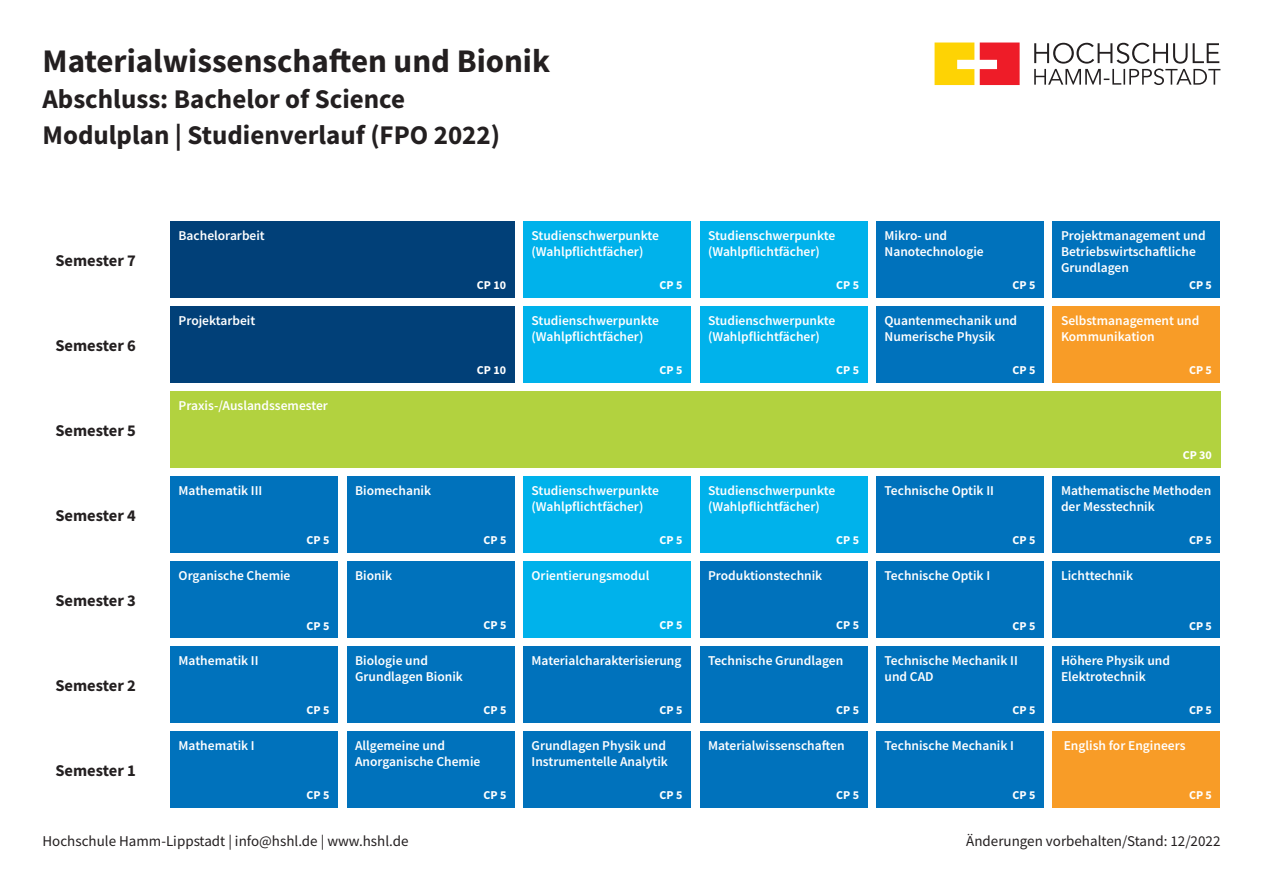
<style>
.page{position:relative;width:1263px;height:893px;background:#fff}
.page>*{position:absolute;margin:0;border:0;box-sizing:border-box;transform-origin:0 0}
.t1{font:700 33px "Source Sans Pro";color:#231f20}
.t2{font:700 27px/36px "Source Sans Pro";color:#231f20}
.t3{font:700 16.5px "Source Sans Pro";color:#231f20}
.t4{font:15px "Source Sans Pro";color:#231f20}
.t5{font:600 13.5px/16.2px "Source Sans Pro";color:#fff}
.t6{font:700 12px "Source Sans Pro";color:#fff}
</style>
<div class="page">
<div style="left:170px;top:391px;width:1050px;height:77px;background:#b2d23f"></div>
<div style="left:170px;top:476px;width:168px;height:77px;background:#0072bc"></div>
<div style="left:170px;top:562px;width:168px;height:76px;background:#0072bc"></div>
<div style="left:170px;top:646px;width:168px;height:77px;background:#0072bc"></div>
<div style="left:170px;top:731px;width:168px;height:77px;background:#0072bc"></div>
<div style="left:347px;top:476px;width:167px;height:77px;background:#0072bc"></div>
<div style="left:347px;top:561px;width:167px;height:77px;background:#0072bc"></div>
<div style="left:347px;top:646px;width:167px;height:77px;background:#0072bc"></div>
<div style="left:347px;top:731px;width:167px;height:77px;background:#0072bc"></div>
<div style="left:170px;top:221px;width:344px;height:77px;background:#014078"></div>
<div style="left:170px;top:306px;width:344px;height:77px;background:#014078"></div>
<div style="left:876px;top:221px;width:168px;height:77px;background:#0072bc"></div>
<div style="left:876px;top:306px;width:168px;height:77px;background:#0072bc"></div>
<div style="left:876px;top:476px;width:168px;height:77px;background:#0072bc"></div>
<div style="left:876px;top:561px;width:168px;height:77px;background:#0072bc"></div>
<div style="left:876px;top:646px;width:168px;height:77px;background:#0072bc"></div>
<div style="left:876px;top:731px;width:168px;height:77px;background:#0072bc"></div>
<div style="left:1052px;top:221px;width:168px;height:77px;background:#0072bc"></div>
<div style="left:1052px;top:306px;width:168px;height:77px;background:#f89c27"></div>
<div style="left:1052px;top:476px;width:168px;height:77px;background:#0072bc"></div>
<div style="left:1052px;top:561px;width:168px;height:77px;background:#0072bc"></div>
<div style="left:1052px;top:646px;width:168px;height:77px;background:#0072bc"></div>
<div style="left:1052px;top:731px;width:168px;height:77px;background:#f89c27"></div>
<div style="left:523px;top:221px;width:168px;height:77px;background:#00b2eb"></div>
<div style="left:523px;top:306px;width:168px;height:77px;background:#00b2eb"></div>
<div style="left:523px;top:476px;width:168px;height:77px;background:#00b2eb"></div>
<div style="left:523px;top:562px;width:168px;height:76px;background:#00b2eb"></div>
<div style="left:523px;top:646px;width:168px;height:77px;background:#0072bc"></div>
<div style="left:523px;top:731px;width:168px;height:77px;background:#0072bc"></div>
<div style="left:699px;top:221px;width:168px;height:77px;background:#00b2eb"></div>
<div style="left:699px;top:306px;width:168px;height:77px;background:#00b2eb"></div>
<div style="left:699px;top:476px;width:168px;height:77px;background:#00b2eb"></div>
<div style="left:699px;top:562px;width:168px;height:76px;background:#0072bc"></div>
<div style="left:699px;top:646px;width:168px;height:77px;background:#0072bc"></div>
<div style="left:699px;top:731px;width:168px;height:77px;background:#0072bc"></div>
<svg style="left:974px;top:43px;width:6px;height:42px"></svg>
<svg style="left:934px;top:43px;width:40px;height:42px"></svg>
<svg style="left:980px;top:43px;width:39px;height:42px"></svg>
<svg style="left:1034px;top:43px;width:186px;height:42px"></svg>
<h1 class="t1" style="left:43px;top:39px;width:509px">Materialwissenschaften und Bionik</h1>
<h2 class="t2" style="left:43px;top:81px;width:459px">Abschluss: Bachelor of Science<br>Modulplan | Studienverlauf (FPO 2022)</h2>
<p class="t3" style="left:55px;top:249px;width:82px">Semester 7</p>
<p class="t3" style="left:55px;top:334px;width:82px">Semester 6</p>
<p class="t3" style="left:55px;top:419px;width:82px">Semester 5</p>
<p class="t3" style="left:55px;top:504px;width:82px">Semester 4</p>
<p class="t3" style="left:55px;top:589px;width:82px">Semester 3</p>
<p class="t3" style="left:55px;top:674px;width:82px">Semester 2</p>
<p class="t3" style="left:55px;top:759px;width:82px">Semester 1</p>
<p class="t5" style="left:179px;top:227px;width:88px">Bachelorarbeit</p>
<p class="t5" style="left:531px;top:227px;width:129px">Studienschwerpunkte (Wahlpflichtfächer)</p>
<p class="t5" style="left:708px;top:227px;width:129px">Studienschwerpunkte (Wahlpflichtfächer)</p>
<p class="t5" style="left:884px;top:227px;width:101px">Mikro- und<br>Nanotechnologie</p>
<p class="t5" style="left:1061px;top:227px;width:146px">Projektmanagement und<br>Betriebswirtschaftliche<br>Grundlagen</p>
<p class="t6" style="left:477px;top:277px;width:31px">CP 10</p>
<p class="t6" style="left:660px;top:277px;width:24px">CP 5</p>
<p class="t6" style="left:836px;top:277px;width:24px">CP 5</p>
<p class="t6" style="left:1012px;top:277px;width:24px">CP 5</p>
<p class="t6" style="left:1189px;top:277px;width:24px">CP 5</p>
<p class="t5" style="left:179px;top:312px;width:78px">Projektarbeit</p>
<p class="t5" style="left:531px;top:312px;width:129px">Studienschwerpunkte (Wahlpflichtfächer)</p>
<p class="t5" style="left:708px;top:312px;width:129px">Studienschwerpunkte (Wahlpflichtfächer)</p>
<p class="t5" style="left:884px;top:312px;width:134px">Quantenmechanik und<br>Numerische Physik</p>
<p class="t5" style="left:1061px;top:312px;width:140px">Selbstmanagement und<br>Kommunikation</p>
<p class="t6" style="left:477px;top:362px;width:31px">CP 10</p>
<p class="t6" style="left:660px;top:362px;width:24px">CP 5</p>
<p class="t6" style="left:836px;top:362px;width:24px">CP 5</p>
<p class="t6" style="left:1012px;top:362px;width:24px">CP 5</p>
<p class="t6" style="left:1189px;top:362px;width:24px">CP 5</p>
<p class="t5" style="left:179px;top:397px;width:151px">Praxis-/Auslandssemester</p>
<p class="t6" style="left:1183px;top:447px;width:31px">CP 30</p>
<p class="t5" style="left:179px;top:482px;width:85px">Mathematik III</p>
<p class="t5" style="left:355px;top:482px;width:78px">Biomechanik</p>
<p class="t5" style="left:531px;top:482px;width:129px">Studienschwerpunkte (Wahlpflichtfächer)</p>
<p class="t5" style="left:708px;top:482px;width:129px">Studienschwerpunkte (Wahlpflichtfächer)</p>
<p class="t5" style="left:884px;top:482px;width:111px">Technische Optik II</p>
<p class="t5" style="left:1061px;top:482px;width:152px">Mathematische Methoden der Messtechnik</p>
<p class="t6" style="left:307px;top:532px;width:24px">CP 5</p>
<p class="t6" style="left:483px;top:532px;width:24px">CP 5</p>
<p class="t6" style="left:660px;top:532px;width:24px">CP 5</p>
<p class="t6" style="left:836px;top:532px;width:24px">CP 5</p>
<p class="t6" style="left:1012px;top:532px;width:24px">CP 5</p>
<p class="t6" style="left:1189px;top:532px;width:24px">CP 5</p>
<p class="t5" style="left:179px;top:567px;width:113px">Organische Chemie</p>
<p class="t5" style="left:355px;top:567px;width:39px">Bionik</p>
<p class="t5" style="left:531px;top:567px;width:119px">Orientierungsmodul</p>
<p class="t5" style="left:708px;top:567px;width:116px">Produktionstechnik</p>
<p class="t5" style="left:884px;top:567px;width:107px">Technische Optik I</p>
<p class="t5" style="left:1061px;top:567px;width:74px">Lichttechnik</p>
<p class="t6" style="left:307px;top:617px;width:24px">CP 5</p>
<p class="t6" style="left:483px;top:617px;width:24px">CP 5</p>
<p class="t6" style="left:660px;top:617px;width:24px">CP 5</p>
<p class="t6" style="left:836px;top:617px;width:24px">CP 5</p>
<p class="t6" style="left:1012px;top:617px;width:24px">CP 5</p>
<p class="t6" style="left:1189px;top:617px;width:24px">CP 5</p>
<p class="t5" style="left:179px;top:652px;width:81px">Mathematik II</p>
<p class="t5" style="left:355px;top:652px;width:109px">Biologie und<br>Grundlagen Bionik</p>
<p class="t5" style="left:531px;top:652px;width:151px">Materialcharakterisierung</p>
<p class="t5" style="left:708px;top:652px;width:137px">Technische Grundlagen</p>
<p class="t5" style="left:884px;top:652px;width:135px">Technische Mechanik II und CAD</p>
<p class="t5" style="left:1061px;top:652px;width:111px">Höhere Physik und<br>Elektrotechnik</p>
<p class="t6" style="left:307px;top:702px;width:24px">CP 5</p>
<p class="t6" style="left:483px;top:702px;width:24px">CP 5</p>
<p class="t6" style="left:660px;top:702px;width:24px">CP 5</p>
<p class="t6" style="left:836px;top:702px;width:24px">CP 5</p>
<p class="t6" style="left:1012px;top:702px;width:24px">CP 5</p>
<p class="t6" style="left:1189px;top:702px;width:24px">CP 5</p>
<p class="t5" style="left:179px;top:737px;width:78px">Mathematik I</p>
<p class="t5" style="left:355px;top:737px;width:127px">Allgemeine und<br>Anorganische Chemie</p>
<p class="t5" style="left:531px;top:737px;width:138px">Grundlagen Physik und<br>Instrumentelle Analytik</p>
<p class="t5" style="left:708px;top:737px;width:138px">Materialwissenschaften</p>
<p class="t5" style="left:884px;top:737px;width:131px">Technische Mechanik I</p>
<p class="t5" style="left:1064px;top:737px;width:123px">English for Engineers</p>
<p class="t6" style="left:307px;top:787px;width:24px">CP 5</p>
<p class="t6" style="left:483px;top:787px;width:24px">CP 5</p>
<p class="t6" style="left:660px;top:787px;width:24px">CP 5</p>
<p class="t6" style="left:836px;top:787px;width:24px">CP 5</p>
<p class="t6" style="left:1012px;top:787px;width:24px">CP 5</p>
<p class="t6" style="left:1189px;top:787px;width:24px">CP 5</p>
<p class="t4" style="left:43px;top:831px;width:367px">Hochschule Hamm-Lippstadt | info@hshl.de | www.hshl.de</p>
<p class="t4" style="left:966px;top:831px;width:256px">Änderungen vorbehalten/Stand: 12/2022</p>
</div>
